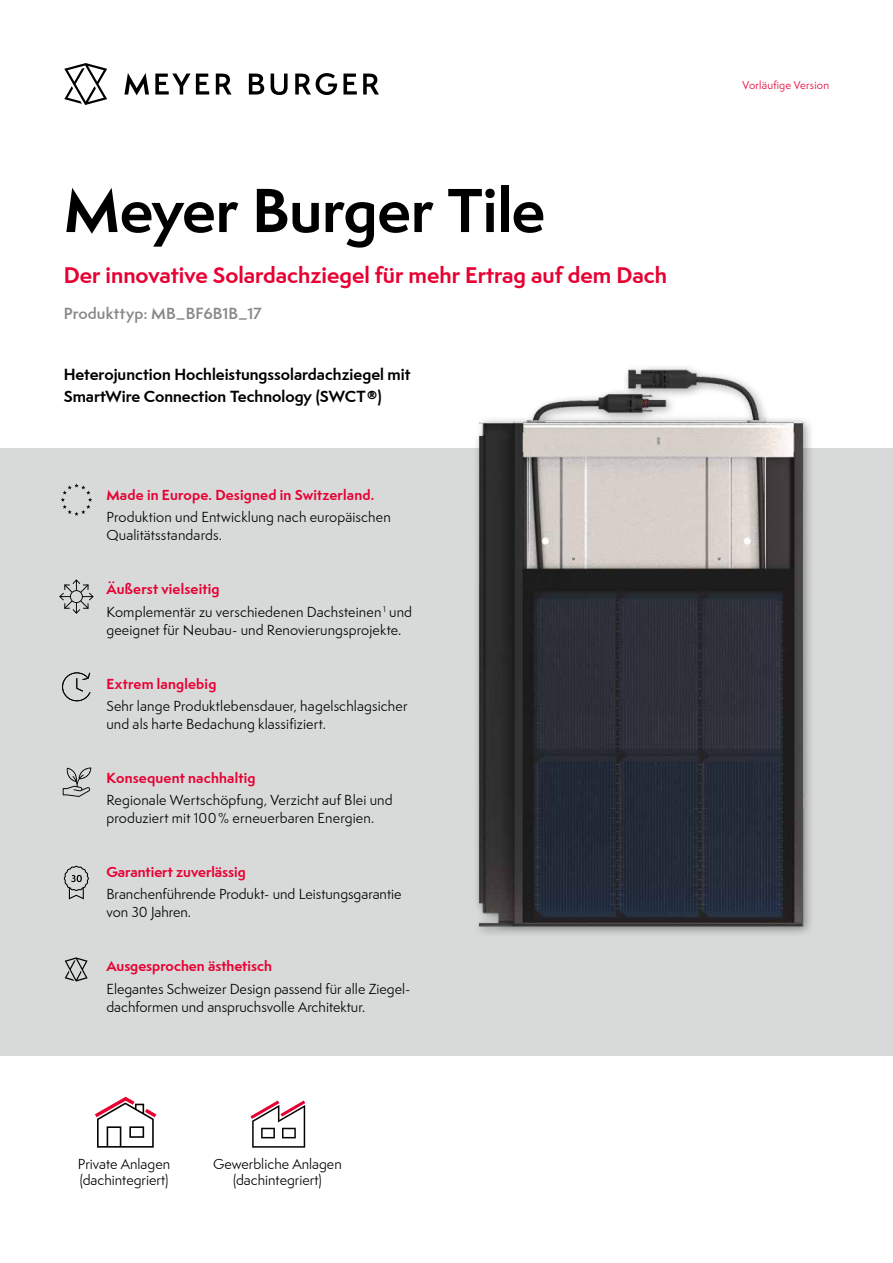
<style>
.page{position:relative;width:893px;height:1263px;background:#fff}
.page>*{position:absolute;margin:0;border:0;box-sizing:border-box;transform-origin:0 0}
.t1{font:700 57px "Semplicita Pro";letter-spacing:-.005em;color:#000}
.t2{font:700 21px "Semplicita Pro";color:#e70032}
.t3{font:700 15px/22.5px "Semplicita Pro";color:#000}
.t4{font:600 15px "Semplicita Pro";letter-spacing:.01em;color:#878988}
.t5{font:13.5px/18px "Semplicita Pro";letter-spacing:.005em;color:#000}
.t6{font:700 13.5px "Semplicita Pro";letter-spacing:.01em;color:#e70032}
.t7{font:10.5px "Semplicita Pro";letter-spacing:.02em;color:#e70032}
.s1{font-weight:700;color:#e70032}
</style>
<div class="page">
<div style="left:0;top:449px;width:893px;height:607px;background:#d8dada"></div>
<div style="left:473px;top:364px;width:369px;height:574px;background:#000;opacity:.4"></div>
<img style="left:445px;top:364px;width:390px;height:566px">
<svg style="left:363px;top:74px;width:16px;height:21px"></svg>
<svg style="left:249px;top:74px;width:15px;height:21px"></svg>
<svg style="left:124px;top:73px;width:25px;height:22px"></svg>
<svg style="left:216px;top:74px;width:16px;height:21px"></svg>
<svg style="left:295px;top:73px;width:42px;height:22px"></svg>
<svg style="left:271px;top:74px;width:17px;height:21px"></svg>
<svg style="left:155px;top:74px;width:54px;height:21px"></svg>
<svg style="left:343px;top:74px;width:14px;height:21px"></svg>
<svg style="left:64px;top:63px;width:43px;height:42px"></svg>
<svg style="left:61px;top:483px;width:31px;height:33px"></svg>
<svg style="left:59px;top:579px;width:35px;height:35px"></svg>
<svg style="left:64px;top:866px;width:25px;height:33px"></svg>
<svg style="left:63px;top:767px;width:28px;height:30px"></svg>
<svg style="left:65px;top:957px;width:23px;height:25px"></svg>
<svg style="left:62px;top:672px;width:28px;height:30px"></svg>
<svg style="left:250px;top:1100px;width:56px;height:48px"></svg>
<svg style="left:95px;top:1096px;width:62px;height:52px"></svg>
<h1 class="t1" style="left:64px;top:173px;width:483px">Meyer Burger Tile</h1>
<h2 class="t2" style="left:64px;top:262px;width:605px">Der innovative Solardachziegel für mehr Ertrag auf dem Dach</h2>
<p class="t4" style="left:64px;top:303px;width:199px">Produkttyp: MB_BF6B1B_17</p>
<p class="t3" style="left:64px;top:363px;width:348px">Heterojunction Hochleistungssolardachziegel mit<br>SmartWire Connection Technology (SWCT®)</p>
<p class="t6" style="left:106px;top:486px;width:269px">Made in Europe. Designed in Switzerland.</p>
<p class="t5" style="left:106px;top:509px;width:286px">Produktion und Entwicklung nach europäischen<br>Qualitätsstandards.</p>
<p class="t5" style="left:106px;top:579px;width:307px;line-height:22.2px"><span class="s1">Äußerst vielseitig<br></span>Komplementär zu verschiedenen Dachsteinen <sup>1</sup> und</p>
<p class="t5" style="left:106px;top:621px;width:297px">geeignet für Neubau- und Renovierungsprojekte.</p>
<p class="t6" style="left:106px;top:675px;width:111px">Extrem langlebig</p>
<p class="t5" style="left:106px;top:697px;width:303px">Sehr lange Produktlebensdauer, hagelschlagsicher und als harte Bedachung klassifiziert.</p>
<p class="t6" style="left:106px;top:769px;width:151px">Konsequent nachhaltig</p>
<p class="t5" style="left:106px;top:791px;width:288px">Regionale Wertschöpfung, Verzicht auf Blei und produziert mit 100% erneuerbaren Energien.</p>
<p class="t6" style="left:106px;top:863px;width:141px">Garantiert zuverlässig</p>
<p class="t5" style="left:106px;top:886px;width:297px">Branchenführende Produkt- und Leistungsgarantie von 30 Jahren.</p>
<p class="t6" style="left:106px;top:957px;width:167px">Ausgesprochen ästhetisch</p>
<p class="t5" style="left:106px;top:980px;width:306px">Elegantes Schweizer Design passend für alle Ziegel&shy;dachformen und anspruchsvolle Architektur.</p>
<p class="t5" style="left:78px;top:1156px;width:94px;line-height:16.5px">Private Anlagen (dachintegriert)</p>
<p class="t5" style="left:213px;top:1156px;width:130px;line-height:16.5px;text-align:center">Gewerbliche Anlagen (dachintegriert)</p>
<p class="t7" style="left:743px;top:79px;width:88px">Vorläufige Version</p>
</div>
